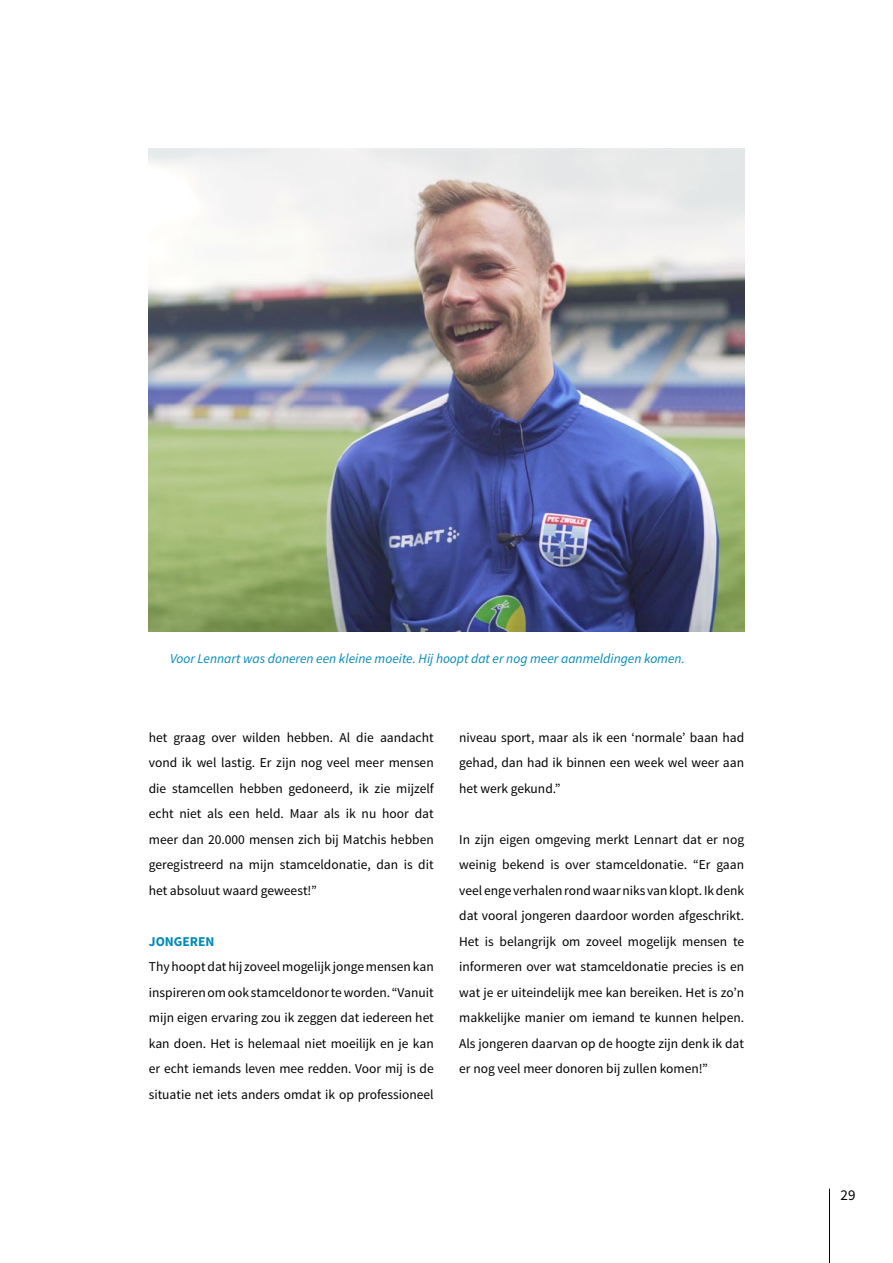
<style>
.page{position:relative;width:893px;height:1263px;background:#fff}
.page>*{position:absolute;margin:0;border:0;box-sizing:border-box;transform-origin:0 0}
.t1{font:15px "Source Sans Pro";color:#000}
.t2{font:13.5px/25.5px "Source Sans Pro";color:#000;text-align:justify}
.t3{font:italic 13.5px "Source Sans Pro";color:#008ab8}
.t4{font:700 13.5px "Source Sans Pro";color:#008ab8}
</style>
<div class="page">
<img style="left:149px;top:149px;width:595px;height:482px">
<hr style="left:829px;top:1188px;width:1px;height:75px;background:#000">
<p class="t3" style="left:170px;top:650px;width:516px">Voor Lennart was doneren een kleine moeite. Hij hoopt dat er nog meer aanmeldingen komen.</p>
<p class="t2" style="left:149px;top:724px;width:286px">het graag over wilden hebben. Al die aandacht vond ik wel lastig. Er zijn nog veel meer mensen die stamcellen hebben gedoneerd, ik zie mijzelf echt niet als een held. Maar als ik nu hoor dat meer dan 20.000 mensen zich bij Matchis hebben geregistreerd na mijn stamceldonatie, dan is dit het absoluut waard geweest!”</p>
<p class="t4" style="left:149px;top:932px;width:67px">JONGEREN</p>
<p class="t2" style="left:149px;top:954px;width:286px">Thy hoopt dat hij zoveel mogelijk jonge mensen kan inspireren om ook stamceldonor te worden. “Vanuit mijn eigen ervaring zou ik zeggen dat iedereen het kan doen. Het is helemaal niet moeilijk en je kan er echt iemands leven mee redden. Voor mij is de situatie net iets anders omdat ik op professioneel</p>
<p class="t2" style="left:459px;top:724px;width:286px">niveau sport, maar als ik een ‘normale’ baan had gehad, dan had ik binnen een week wel weer aan het werk gekund.”</p>
<p class="t2" style="left:459px;top:827px;width:286px">In zijn eigen omgeving merkt Lennart dat er nog weinig bekend is over stamceldonatie. “Er gaan veel enge verhalen rond waar niks van klopt. Ik denk dat vooral jongeren daardoor worden afgeschrikt.<br>Het is belangrijk om zoveel mogelijk mensen te informeren over wat stamceldonatie precies is en wat je er uiteindelijk mee kan bereiken. Het is zo’n makkelijke manier om iemand te kunnen helpen.<br>Als jongeren daarvan op de hoogte zijn denk ik dat er nog veel meer donoren bij zullen komen!”</p>
<p class="t1" style="left:840px;top:1185px;width:16px">29</p>
</div>
